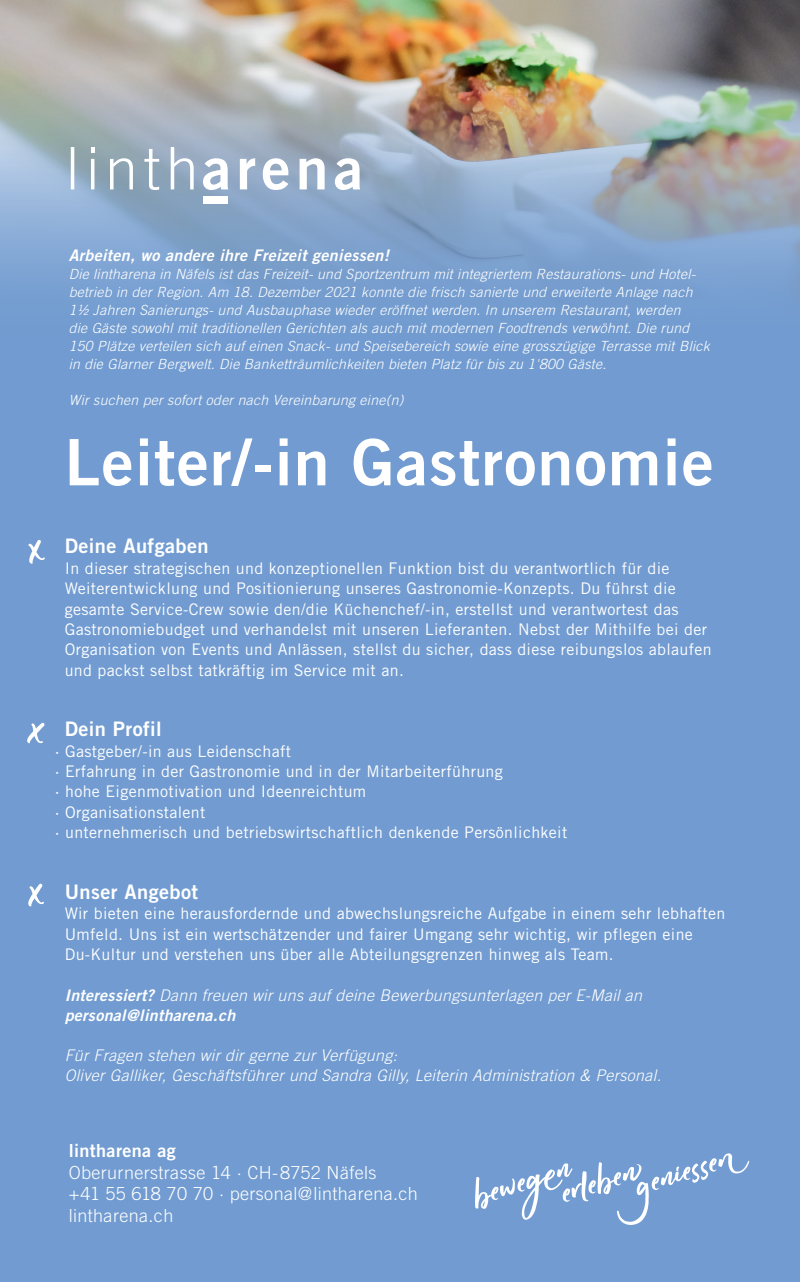
<style>
.page{position:relative;width:800px;height:1282px;background:#fff}
.page>*{position:absolute;margin:0;border:0;box-sizing:border-box;transform-origin:0 0}
.t1{font:64px "Trade Gothic Bold Two";letter-spacing:.02em;color:#fff}
.t2{font:20px "Trade Gothic Bold Two";letter-spacing:.02em;color:#fff}
.t3{font:300 18px/21.6px "Trade Gothic";letter-spacing:.02em;color:#fff}
.t4{font:18px "Trade Gothic Bold Two";letter-spacing:.02em;color:#fff}
.t5{font:16px/20.4px "Trade Gothic";letter-spacing:.02em;color:#fff}
.t6{font:italic 300 16px/20px "Trade Gothic";letter-spacing:.02em;color:#fff}
.t7{font:italic 16px "Trade Gothic Bold Two";letter-spacing:.02em;color:#fff}
.t8{font:italic 300 14px/18px "Trade Gothic";letter-spacing:.02em;color:#fff}
.s1{font-family:"Trade Gothic Bold Two";font-weight:400}
</style>
<div class="page">
<img style="left:0;top:0;width:799px;height:63px">
<div style="left:0;top:429px;width:799px;height:852px;background:#729cd1"></div>
<img style="left:0;top:63px;width:799px;height:366px">
<svg style="left:475px;top:1153px;width:274px;height:71px"></svg>
<svg style="left:28px;top:540px;width:17px;height:23px"></svg>
<svg style="left:27px;top:722px;width:18px;height:21px"></svg>
<svg style="left:28px;top:883px;width:16px;height:23px"></svg>
<svg style="left:335px;top:158px;width:25px;height:32px"></svg>
<div style="left:203px;top:197px;width:25px;height:7px;background:#fff"></div>
<svg style="left:110px;top:158px;width:23px;height:31px"></svg>
<svg style="left:144px;top:149px;width:15px;height:41px"></svg>
<svg style="left:71px;top:147px;width:3px;height:42px"></svg>
<svg style="left:91px;top:159px;width:3px;height:30px"></svg>
<svg style="left:91px;top:147px;width:3px;height:5px"></svg>
<svg style="left:263px;top:158px;width:25px;height:32px"></svg>
<svg style="left:299px;top:158px;width:25px;height:31px"></svg>
<svg style="left:203px;top:158px;width:25px;height:32px"></svg>
<svg style="left:171px;top:147px;width:23px;height:42px"></svg>
<svg style="left:240px;top:158px;width:15px;height:31px"></svg>
<p class="t7" style="left:69px;top:245px;width:322px">Arbeiten, wo andere ihre Freizeit geniessen!</p>
<p class="t8" style="left:69px;top:265px;width:642px">Die lintharena in Näfels ist das Freizeit- und Sportzentrum mit integriertem Restaurations- und Hotel&shy;betrieb in der Region. Am 18. Dezember 2021 konnte die frisch sanierte und erweiterte Anlage nach 1½ Jahren Sanierungs- und Ausbauphase wieder eröffnet werden. In unserem Restaurant, werden<br>die Gäste sowohl mit traditionellen Gerichten als auch mit modernen Foodtrends verwöhnt. Die rund 150 Plätze verteilen sich auf einen Snack- und Speisebereich sowie eine grosszügige Terrasse mit Blick in die Glarner Bergwelt. Die Banketträumlichkeiten bieten Platz für bis zu 1'800 Gäste.</p>
<p class="t8" style="left:69px;top:391px;width:336px">Wir suchen per sofort oder nach Vereinbarung eine(n)</p>
<h1 class="t1" style="left:65px;top:422px;width:650px">Leiter/-in Gastronomie</h1>
<p class="t2" style="left:65px;top:533px;width:145px">Deine Aufgaben</p>
<p class="t5" style="left:65px;top:557px;width:648px">In dieser strategischen und konzeptionellen Funktion bist du verantwortlich für die Weiterentwicklung und Positionierung unseres Gastronomie-Konzepts. Du führst die gesamte Service-Crew sowie den/die Küchenchef/-in, erstellst und verantwortest das Gastronomiebudget und verhandelst mit unseren Lieferanten. Nebst der Mithilfe bei der Organisation von Events und Anlässen, stellst du sicher, dass diese reibungslos ablaufen und packst selbst tatkräftig im Service mit an.</p>
<p class="t2" style="left:65px;top:716px;width:98px">Dein Profil</p>
<p class="t5" style="left:55px;top:740px;width:514px">· Gastgeber/-in aus Leidenschaft<br>· Erfahrung in der Gastronomie und in der Mitarbeiterführung<br>· hohe Eigenmotivation und Ideenreichtum<br>· Organisationstalent<br>· unternehmerisch und betriebswirtschaftlich denkende Persönlichkeit</p>
<p class="t2" style="left:65px;top:879px;width:135px">Unser Angebot</p>
<p class="t5" style="left:65px;top:903px;width:662px">Wir bieten eine herausfordernde und abwechslungsreiche Aufgabe in einem sehr lebhaften<br>Umfeld. Uns ist ein wertschätzender und fairer Umgang sehr wichtig, wir pflegen eine<br>Du-Kultur und verstehen uns über alle Abteilungsgrenzen hinweg als Team.</p>
<p class="t6" style="left:65px;top:985px;width:579px"><span class="s1">Interessiert?</span> Dann freuen wir uns auf deine Bewerbungsunterlagen per E-Mail an</p>
<p class="t7" style="left:65px;top:1005px;width:172px">personal@lintharena.ch</p>
<p class="t6" style="left:65px;top:1045px;width:598px">Für Fragen stehen wir dir gerne zur Verfügung:<br>Oliver Galliker, Geschäftsführer und Sandra Gilly, Leiterin Administration &amp; Personal.</p>
<p class="t4" style="left:69px;top:1139px;width:109px">lintharena ag</p>
<p class="t3" style="left:69px;top:1160px;width:351px">Oberurnerstrasse 14 · CH-8752 Näfels<br>+41 55 618 70 70 · personal@lintharena.ch lintharena.ch</p>
</div>
